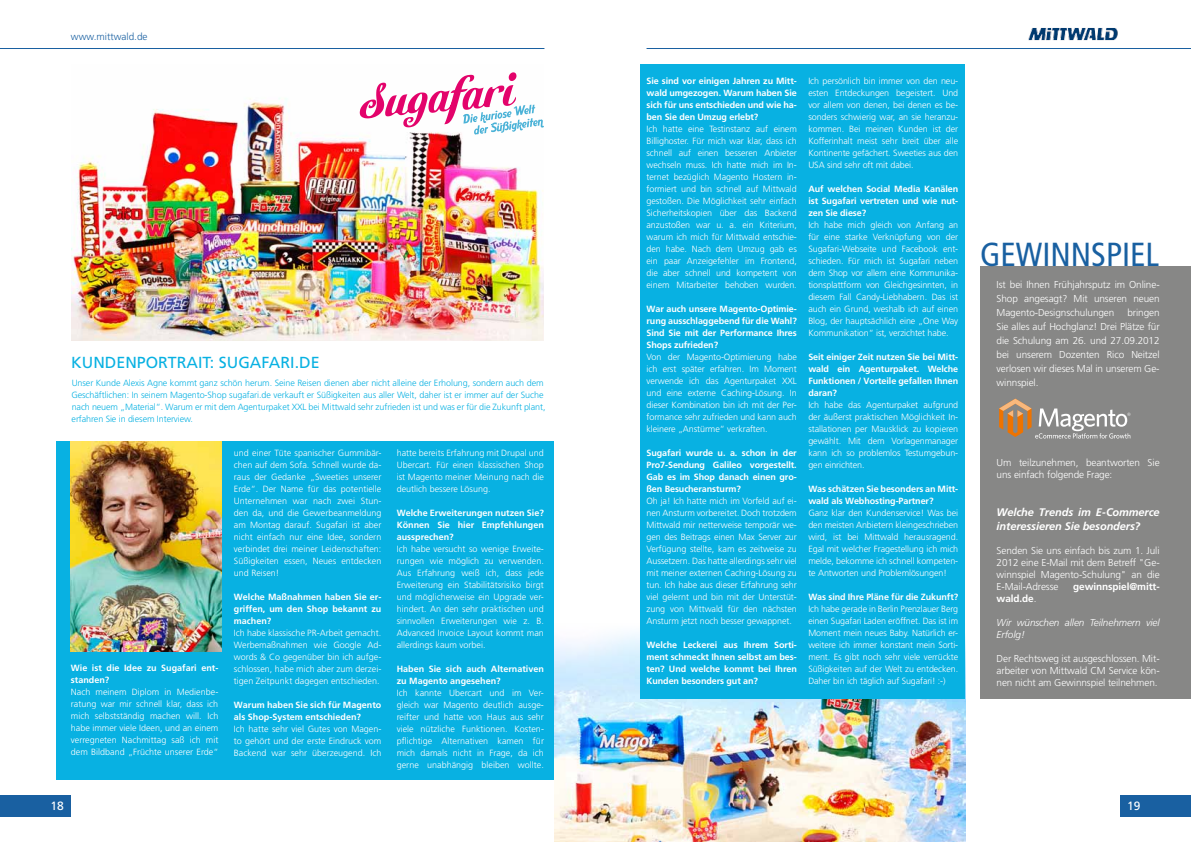
<style>
.page{position:relative;width:1191px;height:842px;background:#fff}
.page>*{position:absolute;margin:0;border:0;box-sizing:border-box;transform-origin:0 0}
.t1{font:condensed 33.3px "Frutiger";color:#1960a1}
.t2{font:16px "Frutiger";color:#08b1e2}
.t3{font:12px "Frutiger";color:#fff}
.t4{font:italic 700 11px/14px "Frutiger";letter-spacing:-.01em;color:#fff}
.t5{font:300 10px/14px "Frutiger";letter-spacing:-.01em;color:#fff;text-align:justify}
.t6{font:italic 300 10px/12px "Frutiger";letter-spacing:-.01em;color:#fff}
.t7{font:700 10px "Frutiger";letter-spacing:-.01em;color:#fff}
.t8{font:300 10px "Frutiger";color:#1960a1}
.t9{font:300 9px/12px "Frutiger";letter-spacing:-.01em;color:#fff;text-align:justify}
.t10{font:700 9px/12px "Frutiger";letter-spacing:-.01em;color:#fff;text-align:justify}
.t11{font:300 9px/12px "Frutiger";letter-spacing:-.01em;color:#08b1e2}
.s1{font-weight:300}
</style>
<div class="page">
<div style="left:980px;top:266px;width:211px;height:433px;background:#878786"></div>
<img style="left:554px;top:623px;width:411px;height:219px">
<div style="left:56px;top:441px;width:498px;height:339px;background:#08b1e2"></div>
<div style="left:640px;top:64px;width:324px;height:635px;background:#08b1e2"></div>
<svg style="left:999px;top:399px;width:131px;height:39px"></svg>
<img style="left:71px;top:441px;width:150px;height:210px">
<img style="left:71px;top:98px;width:473px;height:243px">
<svg style="left:360px;top:72px;width:184px;height:63px"></svg>
<div style="left:0;top:795px;width:71px;height:21px;background:#1960a1"></div>
<div style="left:1120px;top:795px;width:71px;height:21px;background:#1960a1"></div>
<img style="left:1028px;top:28px;width:90px;height:13px">
<hr style="left:646px;top:48px;width:545px;height:1px;background:#1960a1">
<hr style="left:0;top:48px;width:544px;height:1px;background:#1960a1">
<p class="t8" style="left:71px;top:31px;width:78px">www.mittwald.de</p>
<h2 class="t2" style="left:71px;top:353px;width:250px">KUNDENPORTRAIT: SUGAFARI.DE</h2>
<p class="t11" style="left:71px;top:377px;width:476px">Unser Kunde Alexis Agne kommt ganz schön herum. Seine Reisen dienen aber nicht alleine der Erholung, sondern auch dem Geschäftlichen: In seinem Magento-Shop sugafari.de verkauft er Süßigkeiten aus aller Welt, daher ist er immer auf der Suche nach neuem „Material“. Warum er mit dem Agenturpaket XXL bei Mittwald sehr zufrieden ist und was er für die Zukunft plant, erfahren Sie in diesem Interview.</p>
<p class="t10" style="left:71px;top:662px;width:149px">Wie ist die Idee zu Sugafari ent&shy;standen?</p>
<p class="t9" style="left:71px;top:686px;width:149px">Nach meinem Diplom in Medienbe&shy;ratung war mir schnell klar, dass ich mich selbstständig machen will. Ich habe immer viele Ideen, und an einem verregneten Nachmittag saß ich mit dem Bildband „Früchte unserer Erde“</p>
<p class="t9" style="left:234px;top:447px;width:149px">und einer Tüte spanischer Gummibär&shy;chen auf dem Sofa. Schnell wurde da&shy;raus der Gedanke „Sweeties unserer Erde“. Der Name für das potentielle Unternehmen war nach zwei Stun&shy;den da, und die Gewerbeanmeldung am Montag darauf. Sugafari ist aber nicht einfach nur eine Idee, sondern verbindet drei meiner Leidenschaften:<br>Süßigkeiten essen, Neues entdecken und Reisen!</p>
<p class="t10" style="left:234px;top:591px;width:149px">Welche Maßnahmen haben Sie er&shy;griffen, um den Shop bekannt zu machen?</p>
<p class="t9" style="left:234px;top:627px;width:149px">Ich habe klassische PR-Arbeit gemacht.<br>Werbemaßnahmen wie Google Ad&shy;words &amp; Co gegenüber bin ich aufge&shy;schlossen, habe mich aber zum derzei&shy;tigen Zeitpunkt dagegen entschieden.</p>
<p class="t10" style="left:234px;top:699px;width:149px">Warum haben Sie sich für Magento als Shop-System entschieden?</p>
<p class="t9" style="left:234px;top:723px;width:149px">Ich hatte sehr viel Gutes von Magen&shy;to gehört und der erste Eindruck vom Backend war sehr überzeugend. Ich</p>
<p class="t9" style="left:397px;top:447px;width:149px">hatte bereits Erfahrung mit Drupal und Ubercart. Für einen klassischen Shop ist Magento meiner Meinung nach die deutlich bessere Lösung.</p>
<p class="t10" style="left:397px;top:507px;width:149px">Welche Erweiterungen nutzen Sie?<br>Können Sie hier Empfehlungen aussprechen?</p>
<p class="t9" style="left:397px;top:543px;width:149px">Ich habe versucht so wenige Erweite&shy;rungen wie möglich zu verwenden.<br>Aus Erfahrung weiß ich, dass jede Erweiterung ein Stabilitätsrisiko birgt und möglicherweise ein Upgrade ver&shy;hindert. An den sehr praktischen und sinnvollen Erweiterungen wie z. B.<br>Advanced Invoice Layout kommt man allerdings kaum vorbei.</p>
<p class="t10" style="left:397px;top:663px;width:149px">Haben Sie sich auch Alternativen zu Magento angesehen?</p>
<p class="t9" style="left:397px;top:687px;width:149px">Ich kannte Ubercart und im Ver&shy;gleich war Magento deutlich ausge&shy;reifter und hatte von Haus aus sehr viele nützliche Funktionen. Kosten&shy;pflichtige Alternativen kamen für mich damals nicht in Frage, da ich gerne unabhängig bleiben wollte.</p>
<p class="t10" style="left:646px;top:75px;width:152px">Sie sind vor einigen Jahren zu Mitt&shy;wald umgezogen. Warum haben Sie sich für uns entschieden und wie ha&shy;ben Sie den Umzug erlebt?</p>
<p class="t9" style="left:646px;top:123px;width:152px">Ich hatte eine Testinstanz auf einem Billighoster. Für mich war klar, dass ich schnell auf einen besseren Anbieter wechseln muss. Ich hatte mich im In&shy;ternet bezüglich Magento Hostern in&shy;formiert und bin schnell auf Mittwald gestoßen. Die Möglichkeit sehr einfach Sicherheitskopien über das Backend anzustoßen war u. a. ein Kriterium, warum ich mich für Mittwald entschie&shy;den habe. Nach dem Umzug gab es ein paar Anzeigefehler im Frontend, die aber schnell und kompetent von einem Mitarbeiter behoben wurden.</p>
<p class="t10" style="left:646px;top:303px;width:152px">War auch unsere Magento-Optimie&shy;rung ausschlaggebend für die Wahl?<br>Sind Sie mit der Performance Ihres Shops zufrieden?</p>
<p class="t9" style="left:646px;top:351px;width:152px">Von der Magento-Optimierung habe ich erst später erfahren. Im Moment verwende ich das Agenturpaket XXL und eine externe Caching-Lösung. In dieser Kombination bin ich mit der Per&shy;formance sehr zufrieden und kann auch kleinere „Anstürme“ verkraften.</p>
<p class="t10" style="left:646px;top:447px;width:152px">Sugafari wurde u. a. schon in der Pro7-Sendung Galileo vorgestellt.<br>Gab es im Shop danach einen gro&shy;ßen Besucheransturm?</p>
<p class="t9" style="left:646px;top:495px;width:152px">Oh ja! Ich hatte mich im Vorfeld auf ei&shy;nen Ansturm vorbereitet. Doch trotzdem Mittwald mir netterweise temporär we&shy;gen des Beitrags einen Max Server zur Verfügung stellte, kam es zeitweise zu Aussetzern. Das hatte allerdings sehr viel mit meiner externen Caching-Lösung zu tun. Ich habe aus dieser Erfahrung sehr viel gelernt und bin mit der Unterstüt&shy;zung von Mittwald für den nächsten Ansturm jetzt noch besser gewappnet.</p>
<p class="t10" style="left:646px;top:639px;width:152px">Welche Leckerei aus Ihrem Sorti&shy;ment schmeckt Ihnen selbst am bes&shy;ten? Und welche kommt bei Ihren Kunden besonders gut an?</p>
<p class="t9" style="left:808px;top:75px;width:151px">Ich persönlich bin immer von den neu&shy;esten Entdeckungen begeistert. Und vor allem von denen, bei denen es be&shy;sonders schwierig war, an sie heranzu&shy;kommen. Bei meinen Kunden ist der Kofferinhalt meist sehr breit über alle Kontinente gefächert. Sweeties aus den USA sind sehr oft mit dabei.</p>
<p class="t10" style="left:808px;top:183px;width:151px">Auf welchen Social Media Kanälen ist Sugafari vertreten und wie nut&shy;zen Sie diese?</p>
<p class="t9" style="left:808px;top:219px;width:151px">Ich habe mich gleich von Anfang an für eine starke Verknüpfung von der Sugafari-Webseite und Facebook ent&shy;schieden. Für mich ist Sugafari neben dem Shop vor allem eine Kommunika&shy;tionsplattform von Gleichgesinnten, in diesem Fall Candy-Liebhabern. Das ist auch ein Grund, weshalb ich auf einen Blog, der hauptsächlich eine „One Way Kommunikation“ ist, verzichtet habe.</p>
<p class="t10" style="left:808px;top:351px;width:151px">Seit einiger Zeit nutzen Sie bei Mitt&shy;wald ein Agenturpaket. Welche Funktionen / Vorteile gefallen Ihnen daran?</p>
<p class="t9" style="left:808px;top:399px;width:151px">Ich habe das Agenturpaket aufgrund der äußerst praktischen Möglichkeit In&shy;stallationen per Mausklick zu kopieren gewählt. Mit dem Vorlagenmanager kann ich so problemlos Testumgebun&shy;gen einrichten.</p>
<p class="t10" style="left:808px;top:483px;width:151px">Was schätzen Sie besonders an Mitt&shy;wald als Webhosting-Partner?</p>
<p class="t9" style="left:808px;top:507px;width:151px">Ganz klar den Kundenservice! Was bei den meisten Anbietern kleingeschrieben wird, ist bei Mittwald herausragend.<br>Egal mit welcher Fragestellung ich mich melde, bekomme ich schnell kompeten&shy;te Antworten und Problemlösungen!</p>
<p class="t10" style="left:808px;top:591px;width:151px">Was sind Ihre Pläne für die Zukunft?</p>
<p class="t9" style="left:808px;top:603px;width:151px">Ich habe gerade in Berlin Prenzlauer Berg einen Sugafari Laden eröffnet. Das ist im Moment mein neues Baby. Natürlich er&shy;weitere ich immer konstant mein Sorti&shy;ment. Es gibt noch sehr viele verrückte Süßigkeiten auf der Welt zu entdecken.<br>Daher bin ich täglich auf Sugafari! :-)</p>
<h1 class="t1" style="left:980px;top:235px;width:181px">GEWINNSPIEL</h1>
<p class="t5" style="left:996px;top:277px;width:165px">Ist bei Ihnen Frühjahrsputz im Online-Shop angesagt? Mit unseren neuen Magento-Designschulungen</p>
<p class="t5" style="left:996px;top:305px;width:165px;text-indent:131px">bringen Sie alles auf Hochglanz! Drei Plätze für die Schulung am 26. und 27.09.2012 bei unserem Dozenten Rico Neitzel verlosen wir dieses Mal in unserem Ge&shy;winnspiel.</p>
<p class="t5" style="left:996px;top:456px;width:164px;line-height:12px">Um teilzunehmen, beantworten Sie uns einfach folgende Frage:</p>
<p class="t4" style="left:996px;top:505px;width:164px">Welche Trends im E-Commerce interessieren Sie besonders?</p>
<p class="t5" style="left:996px;top:544px;width:164px;line-height:12px">Senden Sie uns einfach bis zum 1. Juli 2012 eine E-Mail mit dem Betreff "Ge&shy;winnspiel Magento-Schulung" an die E-Mail-Adresse</p>
<p class="t7" style="left:1073px;top:580px;width:88px">gewinnspiel@mitt-</p>
<p class="t7" style="left:996px;top:592px;width:41px">wald.de<span class="s1">.</span></p>
<p class="t6" style="left:996px;top:616px;width:164px">Wir wünschen allen Teilnehmern viel<br>Erfolg!</p>
<p class="t5" style="left:996px;top:652px;width:164px;line-height:12px">Der Rechtsweg ist ausgeschlossen. Mit&shy;arbeiter von Mittwald CM Service kön&shy;nen nicht am Gewinnspiel teilnehmen.</p>
<h3 class="t3" style="left:50px;top:799px;width:15px">18</h3>
<h3 class="t3" style="left:1127px;top:799px;width:15px">19</h3>
</div>
